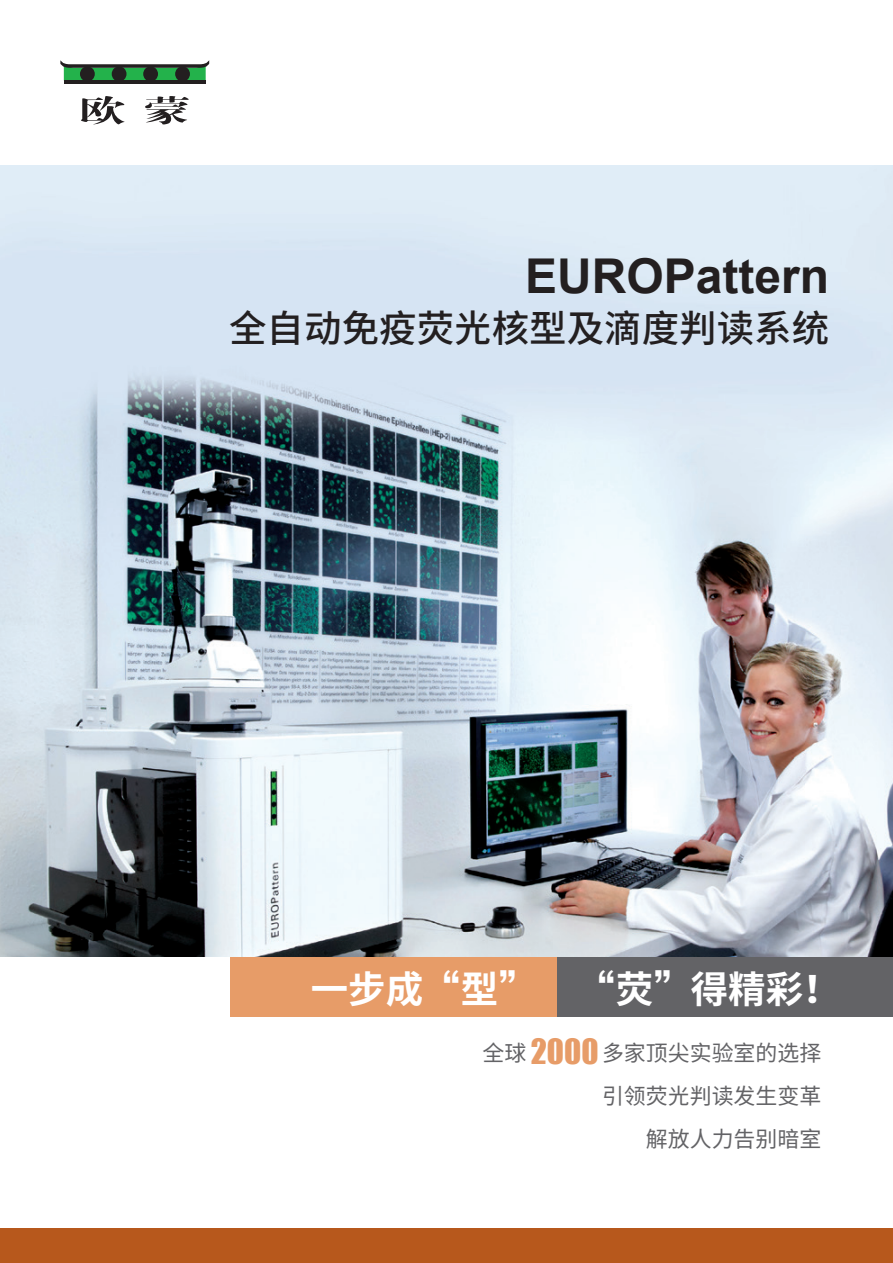
<style>
.page{position:relative;width:893px;height:1263px;background:#fff}
.page>*{position:absolute;margin:0;border:0;box-sizing:border-box;transform-origin:0 0}
.t1{font:700 48px "Arial";color:#231f20}
.t2{font:500 37.5px "Noto Sans Hans";color:#231f20}
.t3{font:700 37.5px "Noto Sans Hans";color:#fff}
.t4{font:32.1px "Impact";color:#e79c68}
.t5{font:21.9px/43px "Noto Sans Hans";color:#636366;text-align:right}
.s1{font-family:"FZLTZHK GBK1 0";font-weight:400}
</style>
<div class="page">
<img style="left:0;top:166px;width:893px;height:791px">
<svg style="left:81px;top:96px;width:44px;height:29px"></svg>
<svg style="left:145px;top:96px;width:44px;height:28px"></svg>
<hr style="left:64px;top:81px;width:142px;height:3px;background:#231f20">
<svg style="left:60px;top:60px;width:149px;height:21px"></svg>
<div style="left:230px;top:957px;width:391px;height:59px;background:#e79c68"></div>
<div style="left:557px;top:957px;width:336px;height:59px;background:#636366"></div>
<div style="left:0;top:1229px;width:893px;height:34px;background:#b7581c"></div>
<h1 class="t1" style="left:525px;top:244px;width:306px">EUROPattern</h1>
<h2 class="t2" style="left:229px;top:307px;width:602px">全自动免疫荧光核型及滴度判读系统</h2>
<h2 class="t3" style="left:311px;top:968px;width:532px">一步成<span class="s1">“</span>型<span class="s1">” “</span>荧<span class="s1">”</span>得精彩！</h2>
<p class="t5" style="left:482px;top:1032px;width:340px">全球 　　　多家顶尖实验室的选择引领荧光判读发生变革<br>解放人力告别暗室</p>
<h3 class="t4" style="left:531px;top:1027px;width:69px">2000</h3>
</div>
